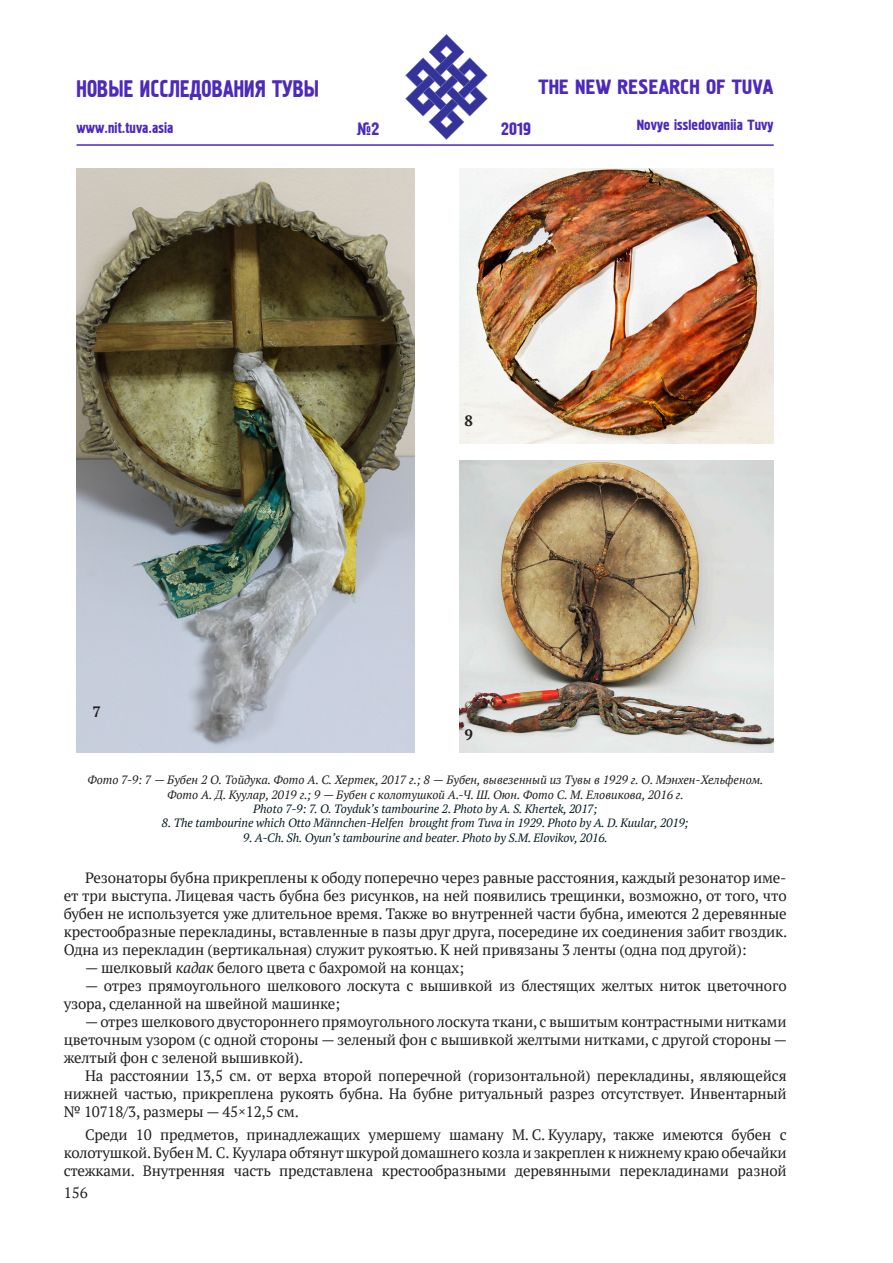
<style>
.page{position:relative;width:893px;height:1263px;background:#fff}
.page>*{position:absolute;margin:0;border:0;box-sizing:border-box;transform-origin:0 0}
.t1{font:24.3px "Pollock 1 CTT";color:#4d29bc;scale:.86 1}
.t2{font:21px "Pollock 1 CTT";color:#4d29bc}
.t3{font:18px "Pollock 1 CTT";color:#4d29bc}
.Сноска{font:15px/18px "PT Serif";letter-spacing:-.01em;color:#231f20;text-align:justify}
.t4{font:15px "Pollock 1 CTT";color:#4d29bc}
.Сноска-2{font:700 15px "PT Serif";color:#231f20}
.Стиль_абзаца_1{font:italic 12px "PT Serif";letter-spacing:-.01em;color:#081e24}
.Стиль_абзаца_1-2{font:italic 12px "PT Serif";color:#231f20}
.s1{font-style:normal}
.s2{font-style:italic}
</style>
<div class="page">
<hr style="left:77px;top:144px;width:697px;height:2px;background:#4d29bc">
<svg style="left:76px;top:144px;width:100px;height:2px"></svg>
<svg style="left:405px;top:34px;width:83px;height:106px"></svg>
<img style="left:77px;top:168px;width:338px;height:585px">
<img style="left:460px;top:168px;width:313px;height:275px">
<img style="left:460px;top:460px;width:313px;height:292px">
<h1 class="t1" style="left:77px;top:75px;width:284px">НОВЫЕ ИССЛЕДОВАНИЯ ТУВЫ</h1>
<p class="t4" style="left:77px;top:120px;width:98px">www.nit.tuva.asia</p>
<p class="t3" style="left:356px;top:119px;width:24px">№2</p>
<p class="t3" style="left:501px;top:119px;width:31px">2019</p>
<h2 class="t2" style="left:539px;top:75px;width:236px">THE NEW RESEARCH OF TUVA</h2>
<p class="t4" style="left:637px;top:117px;width:138px">Novye issledovaniia Tuvy</p>
<p class="Сноска-2" style="left:465px;top:411px;width:10px">8</p>
<p class="Сноска-2" style="left:92px;top:702px;width:10px">7</p>
<p class="Сноска-2" style="left:465px;top:725px;width:10px">9</p>
<p class="Стиль_абзаца_1-2" style="left:87px;top:772px;width:678px">Фото 7-9: 7 <span class="s1">—</span> Бубен 2 О. Тойдука. Фото А. С. Хертек, 2017 г.; 8 <span class="s1">—</span> Бубен, вывезенный из Тувы в 1929 г. О. Мэнхен-Хельфеном.</p>
<p class="Стиль_абзаца_1-2" style="left:167px;top:787px;width:518px">Фото А. Д. Куулар, 2019 г.; 9 <span class="s1">—</span> Бубен с колотушкой А.-Ч. Ш. Оюн. Фото С. М. Еловикова, 2016 г.</p>
<p class="Стиль_абзаца_1" style="left:253px;top:801px;width:346px">Photo 7-9: 7. O. Toyduk’s tambourine 2. Photo by A. S. Khertek, 2017;</p>
<p class="Стиль_абзаца_1" style="left:162px;top:815px;width:528px">8. The tambourine which Otto Männchen-Helfen brought from Tuva in 1929. Photo by A. D. Kuular, 2019;</p>
<p class="Стиль_абзаца_1" style="left:243px;top:830px;width:366px">9. A-Ch. Sh. Oyun’s tambourine and beater. Photo by S.M. Elovikov, 2016.</p>
<p class="Сноска" style="left:64px;top:869px;width:725px;text-indent:21px">Резонаторы бубна прикреплены к ободу поперечно через равные расстояния, каждый резонатор име&shy;ет три выступа. Лицевая часть бубна без рисунков, на ней появились трещинки, возможно, от того, что бубен не используется уже длительное время. Также во внутренней части бубна, имеются 2 деревянные крестообразные перекладины, вставленные в пазы друг друга, посередине их соединения забит гвоздик.<br>Одна из перекладин (вертикальная) служит рукоятью. К ней привязаны 3 ленты (одна под другой):</p>
<p class="Сноска" style="left:85px;top:959px;width:381px">— шелковый <span class="s2">кадак</span> белого цвета с бахромой на концах;</p>
<p class="Сноска" style="left:64px;top:977px;width:724px;text-indent:21px">— отрез прямоугольного шелкового лоскута с вышивкой из блестящих желтых ниток цветочного узора, сделанной на швейной машинке;</p>
<p class="Сноска" style="left:64px;top:1013px;width:725px;text-indent:21px">— отрез шелкового двустороннего прямоугольного лоскута ткани, с вышитым контрастными нитками цветочным узором (с одной стороны — зеленый фон с вышивкой желтыми нитками, с другой стороны — желтый фон с зеленой вышивкой).</p>
<p class="Сноска" style="left:64px;top:1067px;width:724px;text-indent:21px">На расстоянии 13,5 см. от верха второй поперечной (горизонтальной) перекладины, являющейся нижней частью, прикреплена рукоять бубна. На бубне ритуальный разрез отсутствует. Инвентарный № 10718/3, размеры — 45×12,5 см.</p>
<p class="Сноска" style="left:64px;top:1125px;width:724px;text-indent:21px">Среди 10 предметов, принадлежащих умершему шаману М. С. Куулару, также имеются бубен с колотушкой. Бубен М. С. Куулара обтянут шкурой домашнего козла и закреплен к нижнему краю обечайки стежками. Внутренняя часть представлена крестообразными деревянными перекладинами разной</p>
<p class="Сноска" style="left:64px;top:1183px;width:25px">156</p>
</div>
